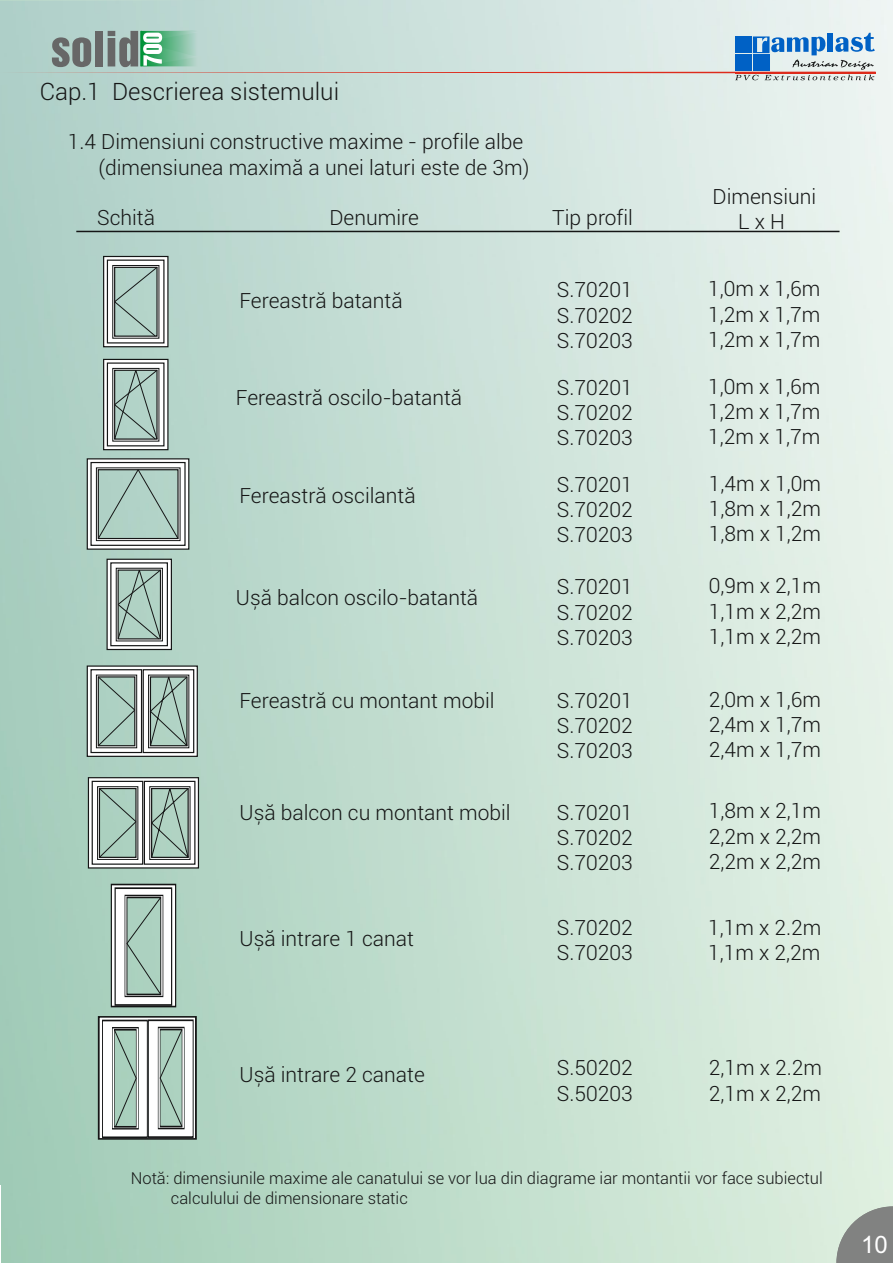
<style>
.page{position:relative;width:893px;height:1263px;background:#fff}
.page>*{position:absolute;margin:0;border:0;box-sizing:border-box;transform-origin:0 0}
.t1{font:300 24px "Roboto";color:#151616}
.t2{font:24px "Arial Up R Regular";color:#fff}
.t3{font:300 21px/25.2px "Roboto";color:#151616;text-align:justify}
.t4{font:300 16.5px/19.8px "Roboto";color:#151616}
.s1{color:#151616}
</style>
<div class="page">
<div style="left:0;top:0;width:893px;height:1263px;background:linear-gradient(to right,#a5cbbd,#e7f2ea)"></div>
<svg style="left:836px;top:1206px;width:57px;height:57px;background:#959a95"></svg>
<hr style="left:76px;top:231px;width:763px;height:1px;background:#151616">
<div style="left:87px;top:458px;width:102px;height:92px;border:1px solid #151616"></div>
<div style="left:87px;top:665px;width:111px;height:92px;border:1px solid #151616"></div>
<div style="left:103px;top:256px;width:66px;height:91px;border:1px solid #151616"></div>
<div style="left:98px;top:1016px;width:99px;height:124px;border:2px solid #151616"></div>
<div style="left:103px;top:359px;width:66px;height:91px;border:1px solid #151616"></div>
<div style="left:107px;top:559px;width:65px;height:91px;border:1px solid #151616"></div>
<svg style="left:104px;top:256px;width:64px;height:91px"></svg>
<svg style="left:104px;top:359px;width:64px;height:91px"></svg>
<svg style="left:107px;top:559px;width:64px;height:90px"></svg>
<svg style="left:87px;top:459px;width:102px;height:90px"></svg>
<svg style="left:87px;top:666px;width:110px;height:90px"></svg>
<svg style="left:88px;top:778px;width:110px;height:90px"></svg>
<svg style="left:111px;top:884px;width:65px;height:122px"></svg>
<svg style="left:99px;top:1017px;width:97px;height:122px"></svg>
<svg style="left:0;top:31px;width:876px;height:49px;background:#bbcfce"></svg>
<p class="t1" style="left:40px;top:82px;width:301px">Cap.1 Descrierea sistemului</p>
<p class="t3" style="left:68px;top:131px;width:463px;text-align:right">1.4 Dimensiuni constructive maxime - profile albe (dimensiunea maximă a unei laturi este de 3m)</p>
<p class="t3" style="left:97px;top:207px;width:59px">Schită</p>
<p class="t3" style="left:329px;top:207px;width:91px">Denumire</p>
<p class="t3" style="left:552px;top:207px;width:82px">Tip profil</p>
<p class="t3" style="left:240px;top:290px;width:165px">Fereastră batantă</p>
<p class="t3" style="left:236px;top:388px;width:228px">Fereastră oscilo-batantă</p>
<p class="t3" style="left:240px;top:485px;width:178px">Fereastră oscilantă</p>
<p class="t3" style="left:236px;top:587px;width:244px">Ușă balcon oscilo-batantă</p>
<p class="t3" style="left:240px;top:690px;width:257px">Fereastră cu montant mobil</p>
<p class="t3" style="left:240px;top:802px;width:273px">Ușă balcon cu montant mobil</p>
<p class="t3" style="left:240px;top:928px;width:176px">Ușă intrare 1 canat</p>
<p class="t3" style="left:240px;top:1064px;width:187px">Ușă intrare 2 canate</p>
<p class="t3" style="left:557px;top:280px;width:77px">S.70201<br>S.70202<br>S.70203</p>
<p class="t3" style="left:557px;top:377px;width:77px">S.70201<br>S.70202<br>S.70203</p>
<p class="t3" style="left:557px;top:474px;width:77px">S.70201<br>S.70202<br>S.70203</p>
<p class="t3" style="left:557px;top:577px;width:77px">S.70201<br>S.70202<br>S.70203</p>
<p class="t3" style="left:557px;top:690px;width:77px">S.70201<br>S.70202<br>S.70203</p>
<p class="t3" style="left:557px;top:802px;width:77px">S.70201<br>S.70202<br>S.70203</p>
<p class="t3" style="left:557px;top:917px;width:77px">S.70202<br>S.70203</p>
<p class="t3" style="left:557px;top:1057px;width:77px">S.50202<br>S.50203</p>
<p class="t3" style="left:713px;top:186px;width:105px;text-align:center">Dimensiuni<br>L x H</p>
<p class="t3" style="left:708px;top:278px;width:114px">1,0m x 1,6m 1,2m x 1,7m 1,2m x 1,7m</p>
<p class="t3" style="left:708px;top:376px;width:114px">1,0m x 1,6m 1,2m x 1,7m 1,2m x 1,7m</p>
<p class="t3" style="left:709px;top:473px;width:114px">1,4m x 1,0m 1,8m x 1,2m 1,8m x 1,2m</p>
<p class="t3" style="left:709px;top:575px;width:114px">0,9m x 2,1m 1,1m x 2,2m 1,1m x 2,2m</p>
<p class="t3" style="left:709px;top:689px;width:114px">2,0m x 1,6m 2,4m x 1,7m 2,4m x 1,7m</p>
<p class="t3" style="left:709px;top:800px;width:114px">1,8m x 2,1m 2,2m x 2,2m 2,2m x 2,2m</p>
<p class="t3" style="left:708px;top:917px;width:115px">1,1m x 2.2m<br>1,1m x 2,2m</p>
<p class="t3" style="left:709px;top:1057px;width:115px">2,1m x 2.2m<br>2,1m x 2,2m</p>
<p class="t4" style="left:171px;top:1170px;width:653px;text-indent:-40px">Notă: dimensiunile maxime ale canatului se vor lua din diagrame iar montantii vor face subiectul calculului de dimensionare static</p>
<p class="t2" style="left:861px;top:1232px;width:28px">1 0<span class="s1">3</span></p>
</div>
